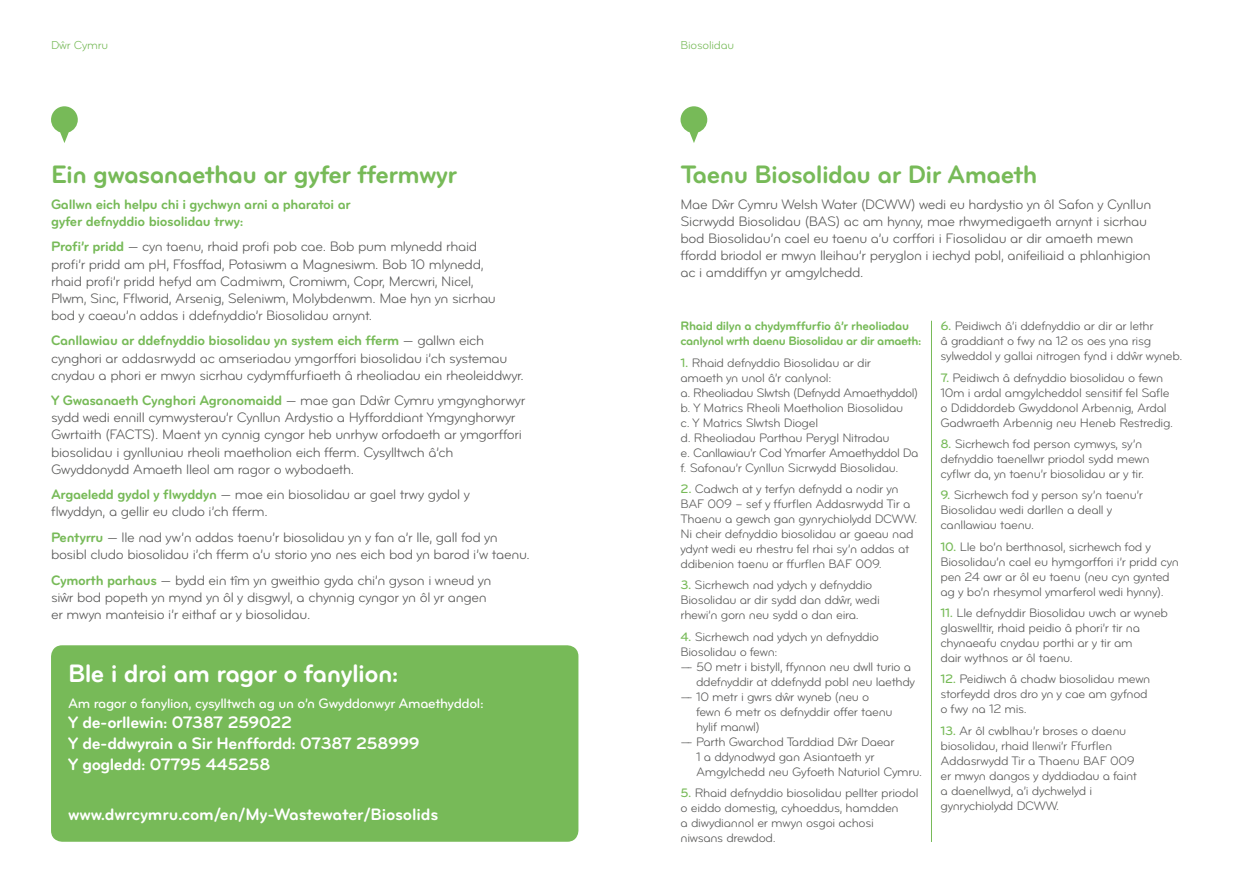
<style>
.page{position:relative;width:1259px;height:893px;background:#fff}
.page>*{position:absolute;margin:0;border:0;box-sizing:border-box;transform-origin:0 0}
.t1{font:26.25px "Bryant Pro Bold Alternate";letter-spacing:-.025em;color:#77ba58}
.t2{font:26.25px "Bryant Pro Bold Alternate";letter-spacing:-.025em;color:#fff}
.t3{font:17.25px/20.7px "Bryant Pro Bold Alternate";letter-spacing:-.02em;color:#fff}
.t4{font:14.25px/17.1px "Bryant Pro Regular Alternate";letter-spacing:-.025em;color:#575756}
.t5{font:14.25px/17.1px "Bryant Pro Bold Alternate";letter-spacing:-.025em;color:#77ba58}
.t6{font:14.25px "Bryant Pro Medium Alternate";letter-spacing:-.025em;color:#fff}
.t7{font:12.75px/15px "Bryant Pro Regular Alternate";letter-spacing:-.025em;color:#575756}
.t8{font:12.75px/15px "Bryant Pro Bold Alternate";letter-spacing:-.04em;color:#77ba58}
.t9{font:12px "Bryant Pro Regular Alternate";letter-spacing:-.015em;color:#77ba58}
.s1{font-family:"Bryant Pro Bold Alternate";color:#77ba58}
.s2{font-family:"Bryant Pro Regular Alternate";color:#575756}
.s3{font-family:"Bryant Pro Medium Alternate";color:#77ba58}
</style>
<div class="page">
<div style="left:51px;top:645px;width:527px;height:197px;background:#77ba58;border-radius:11px"></div>
<svg style="left:51px;top:106px;width:27px;height:37px"></svg>
<svg style="left:680px;top:106px;width:27px;height:37px"></svg>
<hr style="left:931px;top:321px;width:1px;height:521px;background:#77ba58">
<p class="t9" style="left:51px;top:38px;width:59px">Dŵr Cymru</p>
<p class="t9" style="left:680px;top:38px;width:55px">Biosolidau</p>
<h1 class="t1" style="left:51px;top:161px;width:408px">Ein gwasanaethau ar gyfer ffermwyr</h1>
<p class="t5" style="left:51px;top:196px;width:301px">Gallwn eich helpu chi i gychwyn arni a pharatoi ar gyfer defnyddio biosolidau trwy:</p>
<p class="t4" style="left:51px;top:239px;width:446px"><span class="s1">Profi’r pridd</span> — cyn taenu, rhaid profi pob cae. Bob pum mlynedd rhaid profi’r pridd am pH, Ffosffad, Potasiwm a Magnesiwm. Bob 10 mlynedd, rhaid profi’r pridd hefyd am Cadmiwm, Cromiwm, Copr, Mercwri, Nicel, Plwm, Sinc, Fflworid, Arsenig, Seleniwm, Molybdenwm. Mae hyn yn sicrhau bod y caeau’n addas i ddefnyddio’r Biosolidau arnynt.</p>
<p class="t5" style="left:51px;top:333px;width:435px">Canllawiau ar ddefnyddio biosolidau yn system eich fferm <span class="s2">— gallwn eich</span></p>
<p class="t4" style="left:51px;top:350px;width:474px">cynghori ar addasrwydd ac amseriadau ymgorffori biosolidau i’ch systemau cnydau a phori er mwyn sicrhau cydymffurfiaeth â rheoliadau ein rheoleiddwyr.</p>
<p class="t5" style="left:51px;top:392px;width:476px">Y Gwasanaeth Cynghori Agronomaidd <span class="s2">— mae gan Ddŵr Cymru ymgynghorwyr</span></p>
<p class="t4" style="left:51px;top:409px;width:472px">sydd wedi ennill cymwysterau’r Cynllun Ardystio a Hyfforddiant Ymgynghorwyr Gwrtaith (FACTS). Maent yn cynnig cyngor heb unrhyw orfodaeth ar ymgorffori biosolidau i gynlluniau rheoli maetholion eich fferm. Cysylltwch â’ch Gwyddonydd Amaeth lleol am ragor o wybodaeth.</p>
<p class="t4" style="left:51px;top:486px;width:420px"><span class="s1">Argaeledd gydol y flwyddyn</span> — mae ein biosolidau ar gael trwy gydol y flwyddyn, a gellir eu cludo i’ch fferm.</p>
<p class="t4" style="left:51px;top:529px;width:480px"><span class="s1">Pentyrru</span> — lle nad yw’n addas taenu’r biosolidau yn y fan a’r lle, gall fod yn bosibl cludo biosolidau i’ch fferm a’u storio yno nes eich bod yn barod i’w taenu.</p>
<p class="t4" style="left:51px;top:572px;width:442px"><span class="s1">Cymorth parhaus</span> — bydd ein tîm yn gweithio gyda chi’n gyson i wneud yn siŵr bod popeth yn mynd yn ôl y disgwyl, a chynnig cyngor yn ôl yr angen er mwyn manteisio i’r eithaf ar y biosolidau.</p>
<h1 class="t2" style="left:68px;top:659px;width:332px">Ble i droi am ragor o fanylion:</h1>
<p class="t6" style="left:68px;top:695px;width:417px">Am ragor o fanylion, cysylltwch ag un o’n Gwyddonwyr Amaethyddol:</p>
<h2 class="t3" style="left:68px;top:713px;width:353px">Y de-orllewin: 07387 259022<br>Y de-ddwyrain a Sir Henffordd: 07387 258999<br>Y gogledd: 07795 445258</h2>
<h2 class="t3" style="left:68px;top:804px;width:372px">www.dwrcymru.com/en/My-Wastewater/Biosolids</h2>
<h1 class="t1" style="left:680px;top:161px;width:358px">Taenu Biosolidau ar Dir Amaeth</h1>
<p class="t4" style="left:680px;top:196px;width:472px">Mae Dŵr Cymru Welsh Water (DCWW) wedi eu hardystio yn ôl Safon y Cynllun Sicrwydd Biosolidau (BAS) ac am hynny, mae rhwymedigaeth arnynt i sicrhau bod Biosolidau’n cael eu taenu a’u corffori i Fiosolidau ar dir amaeth mewn ffordd briodol er mwyn lleihau’r peryglon i iechyd pobl, anifeiliaid a phlanhigion ac i amddiffyn yr amgylchedd.</p>
<p class="t8" style="left:680px;top:319px;width:242px">Rhaid dilyn a chydymffurfio â’r rheoliadau canlynol wrth daenu Biosolidau ar dir amaeth:</p>
<p class="t7" style="left:680px;top:355px;width:239px"><span class="s3">1.</span> Rhaid defnyddio Biosolidau ar dir<br>amaeth yn unol â’r canlynol:<br>a. Rheoliadau Slwtsh (Defnydd Amaethyddol) b. Y Matrics Rheoli Maetholion Biosolidau<br>c. Y Matrics Slwtsh Diogel<br>d. Rheoliadau Parthau Perygl Nitradau<br>e. Canllawiau’r Cod Ymarfer Amaethyddol Da f. Safonau’r Cynllun Sicrwydd Biosolidau.</p>
<p class="t7" style="left:680px;top:482px;width:238px"><span class="s3">2.</span> Cadwch at y terfyn defnydd a nodir yn BAF 009 – sef y ffurflen Addasrwydd Tir a Thaenu a gewch gan gynrychiolydd DCWW.<br>Ni cheir defnyddio biosolidau ar gaeau nad ydynt wedi eu rhestru fel rhai sy’n addas at ddibenion taenu ar ffurflen BAF 009.</p>
<p class="t7" style="left:680px;top:578px;width:201px"><span class="s3">3.</span> Sicrhewch nad ydych y defnyddio<br>Biosolidau ar dir sydd dan ddŵr, wedi rhewi’n gorn neu sydd o dan eira.</p>
<p class="t7" style="left:680px;top:629px;width:200px"><span class="s3">4.</span> Sicrhewch nad ydych yn defnyddio</p>
<p class="t7" style="left:680px;top:644px;width:98px">Biosolidau o fewn:</p>
<p class="t7" style="left:680px;top:659px;width:232px">--- 50 metr i bistyll, ffynnon neu dwll turio a</p>
<p class="t7" style="left:696px;top:674px;width:221px">ddefnyddir at ddefnydd pobl neu laethdy</p>
<p class="t7" style="left:680px;top:689px;width:190px">--- 10 metr i gwrs dŵr wyneb (neu o</p>
<p class="t7" style="left:696px;top:704px;width:198px">fewn 6 metr os defnyddir offer taenu</p>
<p class="t7" style="left:696px;top:719px;width:65px">hylif manwl)</p>
<p class="t7" style="left:680px;top:734px;width:215px">--- Parth Gwarchod Tarddiad Dŵr Daear</p>
<p class="t7" style="left:696px;top:749px;width:180px">1 a ddynodwyd gan Asiantaeth yr</p>
<p class="t7" style="left:696px;top:764px;width:227px">Amgylchedd neu Gyfoeth Naturiol Cymru.</p>
<p class="t7" style="left:680px;top:786px;width:239px"><span class="s3">5.</span> Rhaid defnyddio biosolidau pellter priodol o eiddo domestig, cyhoeddus, hamdden<br>a diwydiannol er mwyn osgoi achosi niwsans drewdod.</p>
<p class="t7" style="left:940px;top:319px;width:243px"><span class="s3">6.</span> Peidiwch â’i ddefnyddio ar dir ar lethr<br>â graddiant o fwy na 12 os oes yna risg sylweddol y gallai nitrogen fynd i ddŵr wyneb.</p>
<p class="t7" style="left:940px;top:370px;width:234px"><span class="s3">7.</span> Peidiwch â defnyddio biosolidau o fewn 10m i ardal amgylcheddol sensitif fel Safle o Ddiddordeb Gwyddonol Arbennig, Ardal Gadwraeth Arbennig neu Heneb Restredig.</p>
<p class="t7" style="left:940px;top:436px;width:210px"><span class="s3">8.</span> Sicrhewch fod person cymwys, sy’n defnyddio taenellwr priodol sydd mewn cyflwr da, yn taenu’r biosolidau ar y tir.</p>
<p class="t7" style="left:940px;top:488px;width:204px"><span class="s3">9.</span> Sicrhewch fod y person sy’n taenu’r<br>Biosolidau wedi darllen a deall y canllawiau taenu.</p>
<p class="t7" style="left:940px;top:539px;width:240px"><span class="s3">10.</span> Lle bo’n berthnasol, sicrhewch fod y Biosolidau’n cael eu hymgorffori i’r pridd cyn pen 24 awr ar ôl eu taenu (neu cyn gynted ag y bo’n rhesymol ymarferol wedi hynny).</p>
<p class="t7" style="left:940px;top:606px;width:229px"><span class="s3">11.</span> Lle defnyddir Biosolidau uwch ar wyneb glaswelltir, rhaid peidio â phori’r tir na chynaeafu cnydau porthi ar y tir am<br>dair wythnos ar ôl taenu.</p>
<p class="t7" style="left:940px;top:672px;width:211px"><span class="s3">12.</span> Peidiwch â chadw biosolidau mewn storfeydd dros dro yn y cae am gyfnod o fwy na 12 mis.</p>
<p class="t7" style="left:940px;top:723px;width:198px"><span class="s3">13.</span> Ar ôl cwblhau’r broses o daenu biosolidau, rhaid llenwi’r Ffurflen<br>Addasrwydd Tir a Thaenu BAF 009 er mwyn dangos y dyddiadau a faint a daenellwyd, a’i dychwelyd i gynrychiolydd DCWW.</p>
</div>
